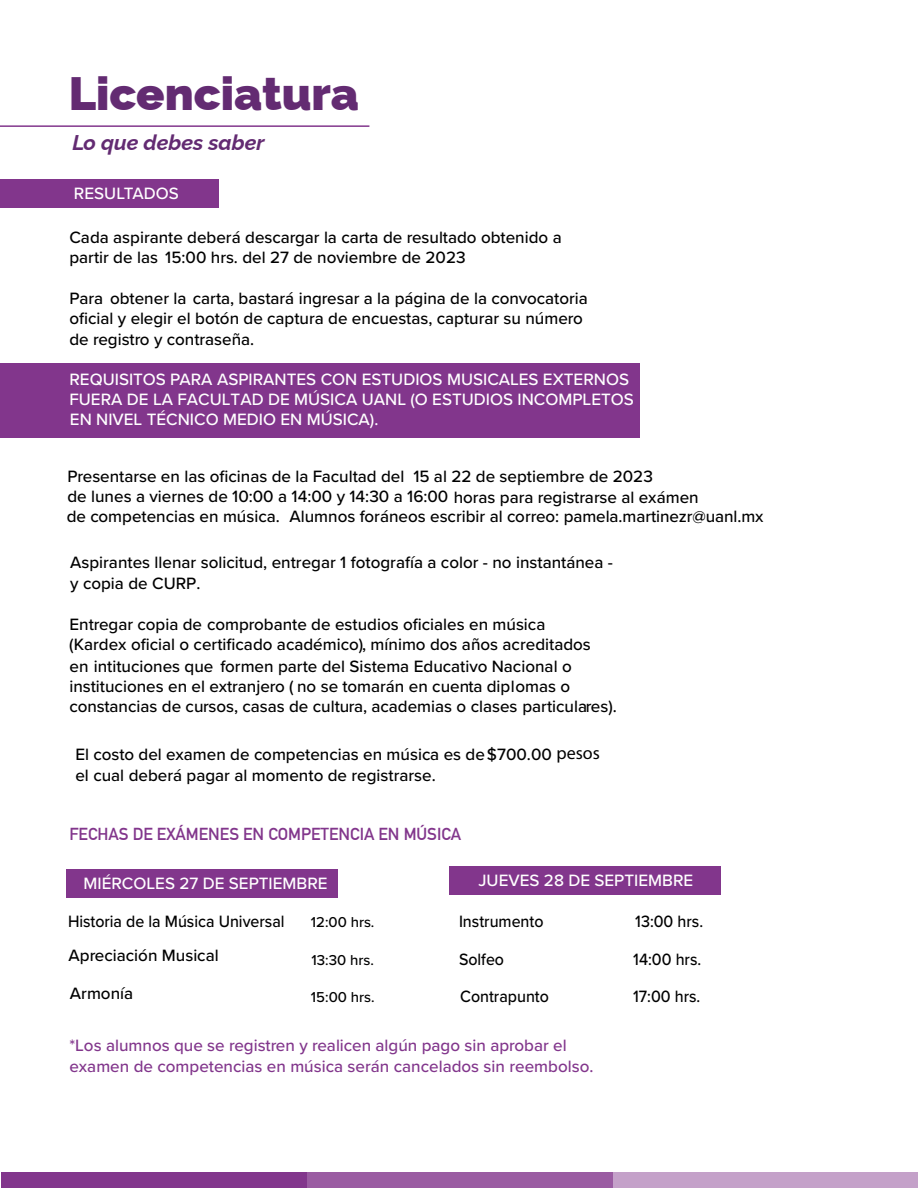
<style>
.page{position:relative;width:918px;height:1188px;background:#fff}
.page>*{position:absolute;margin:0;border:0;box-sizing:border-box;transform-origin:0 0}
.t1{font:900 46.8px "Raleway";color:#632b72}
.t2{font:italic 700 21.3px "Raleway";color:#632b72}
.t3{font:500 16.95px/20.4px "Proxima Nova";color:#000}
.t4{font:500 16.95px "Proxima Nova";color:#fff}
.t5{font:500 16.95px/20.4px "Proxima Nova";color:#82368c}
.t6{font:500 16.95px/34.3px "Proxima Nova";color:#000;scale:.94 1}
.t7{font:700 16.95px "DIN Alternate";color:#82368c}
.t8{font:500 14.85px "Proxima Nova";color:#000}
.s1{font-family:"Myriad Pro";font-weight:400;font-size:18px}
</style>
<div class="page">
<div style="left:0;top:363px;width:640px;height:74px;background:#82368c"></div>
<hr style="left:0;top:125px;width:369px;height:2px;background:#82368c">
<div style="left:0;top:179px;width:218px;height:29px;background:#82368c"></div>
<div style="left:66px;top:869px;width:272px;height:29px;background:#82368c"></div>
<div style="left:449px;top:866px;width:272px;height:29px;background:#82368c"></div>
<div style="left:1px;top:1173px;width:306px;height:15px;background:#82368c"></div>
<div style="left:613px;top:1173px;width:305px;height:15px;background:#c4a1c9"></div>
<div style="left:307px;top:1173px;width:306px;height:15px;background:#9a5ca2"></div>
<h1 class="t1" style="left:69px;top:56px;width:292px">Licenciatura</h1>
<p class="t2" style="left:72px;top:125px;width:194px">Lo que debes saber</p>
<p class="t4" style="left:74px;top:181px;width:106px">RESULTADOS</p>
<p class="t3" style="left:69px;top:226px;width:494px">Cada aspirante deberá descargar la carta de resultado obtenido a partir de las 15:00 hrs. del 27 de noviembre de 2023</p>
<p class="t3" style="left:69px;top:287px;width:520px">Para obtener la carta, bastará ingresar a la página de la convocatoria oficial y elegir el botón de captura de encuestas, capturar su número de registro y contraseña.</p>
<p class="t4" style="left:69px;top:367px;width:561px">REQUISITOS PARA ASPIRANTES CON ESTUDIOS MUSICALES EXTERNOS</p>
<p class="t4" style="left:70px;top:406px;width:310px">EN NIVEL TÉCNICO MEDIO EN MÚSICA).</p>
<p class="t4" style="left:69px;top:386px;width:566px">FUERA DE LA FACULTAD DE MÚSICA UANL (O ESTUDIOS INCOMPLETOS</p>
<p class="t3" style="left:67px;top:466px;width:587px">Presentarse en las oficinas de la Facultad del 15 al 22 de septiembre de 2023</p>
<p class="t3" style="left:67px;top:486px;width:633px">de lunes a viernes de 10:00 a 14:00 y 14:30 a 16:00 horas para registrarse al exámen</p>
<p class="t3" style="left:289px;top:506px;width:476px">Alumnos foráneos escribir al correo: pamela.martinezr@uanl.mx</p>
<p class="t3" style="left:70px;top:552px;width:544px">Aspirantes llenar solicitud, entregar 1 fotografía a color - no instantánea - y copia de CURP.</p>
<p class="t3" style="left:69px;top:613px;width:523px">Entregar copia de comprobante de estudios oficiales en música (Kardex oficial o certificado académico), mínimo dos años acreditados</p>
<p class="t3" style="left:69px;top:656px;width:549px">en intituciones que formen parte del Sistema Educativo Nacional o instituciones en el extranjero ( no se tomarán en cuenta diplomas o constancias de cursos, casas de cultura, academias o clases particulares).</p>
<p class="t3" style="left:75px;top:744px;width:526px">El costo del examen de competencias en música es de $700.00 <span class="s1">pesos </span>el cual deberá pagar al momento de registrarse.</p>
<p class="t3" style="left:67px;top:506px;width:215px">de competencias en música.</p>
<p class="t7" style="left:69px;top:821px;width:393px">FECHAS DE EXÁMENES EN COMPETENCIA EN MÚSICA</p>
<p class="t4" style="left:84px;top:871px;width:246px">MIÉRCOLES 27 DE SEPTIEMBRE</p>
<p class="t4" style="left:479px;top:867px;width:216px">JUEVES 28 DE SEPTIEMBRE</p>
<p class="t6" style="left:459px;top:904px;width:91px">Instrumento</p>
<p class="t6" style="left:635px;top:904px;width:74px">13:00 hrs.</p>
<p class="t6" style="left:633px;top:940px;width:74px;line-height:36.9px">14:00 hrs.<br>17:00 hrs.</p>
<p class="t6" style="left:68px;top:904px;width:232px">Historia de la Música Universal<br>Apreciación Musical</p>
<p class="t3" style="left:70px;top:982px;width:65px">Armonía</p>
<p class="t8" style="left:311px;top:911px;width:65px">12:00 hrs.</p>
<p class="t8" style="left:312px;top:949px;width:64px">13:30 hrs.</p>
<p class="t8" style="left:311px;top:986px;width:65px">15:00 hrs.</p>
<p class="t6" style="left:459px;top:940px;width:97px;line-height:37px">Solfeo<br>Contrapunto</p>
<p class="t5" style="left:69px;top:1035px;width:526px">*Los alumnos que se registren y realicen algún pago sin aprobar el examen de competencias en música serán cancelados sin reembolso.</p>
</div>
